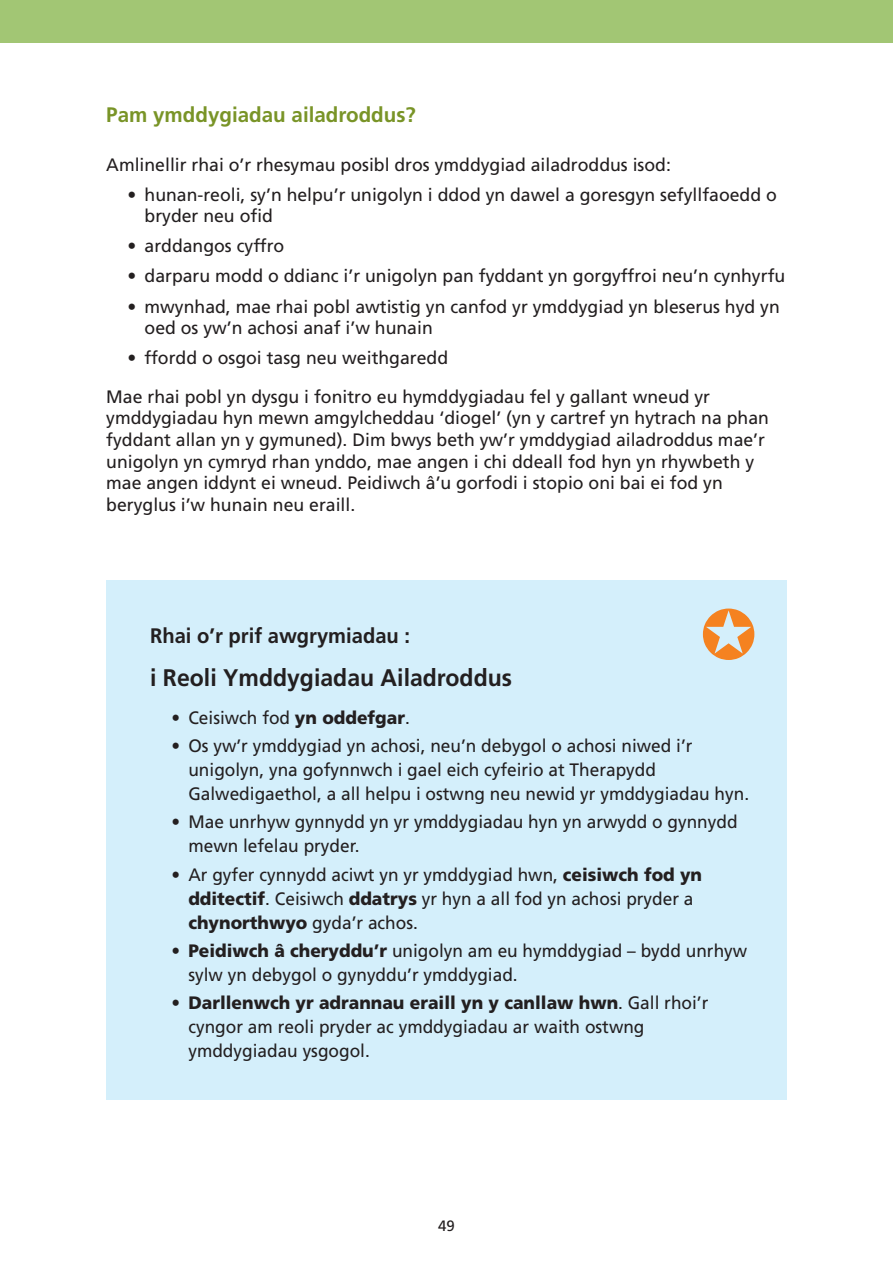
<style>
.page{position:relative;width:893px;height:1263px;background:#fff}
.page>*{position:absolute;margin:0;border:0;box-sizing:border-box;transform-origin:0 0}
.t1{font:700 24px "Frutiger LT Std";color:#231f20;scale:.96 1}
.t2{font:700 21px "Frutiger LT Std";color:#799427}
.t3{font:700 21px "Frutiger LT Std";color:#231f20;scale:.96 1}
.t4{font:18px/21.6px "Frutiger LT Std";color:#231f20}
.t5{font:18px/24px "Frutiger LT Std";color:#231f20;scale:.96 1}
.t6{font:15px "Frutiger LT Std";color:#231f20}
.s1{font-weight:900}
</style>
<div class="page">
<div style="left:0;top:0;width:893px;height:43px;background:#a2c674"></div>
<div style="left:106px;top:581px;width:681px;height:519px;background:#d4effb"></div>
<p class="t2" style="left:106px;top:106px;width:311px">Pam ymddygiadau ailadroddus?</p>
<p class="t4" style="left:106px;top:155px;width:566px">Amlinellir rhai o’r rhesymau posibl dros ymddygiad ailadroddus isod:</p>
<p class="t4" style="left:145px;top:185px;width:634px;text-indent:-17px">• hunan-reoli, sy’n helpu’r unigolyn i ddod yn dawel a goresgyn sefyllfaoedd o bryder neu ofid</p>
<p class="t4" style="left:128px;top:237px;width:158px">• arddangos cyffro</p>
<p class="t4" style="left:128px;top:267px;width:659px">• darparu modd o ddianc i’r unigolyn pan fyddant yn gorgyffroi neu’n cynhyrfu</p>
<p class="t4" style="left:145px;top:297px;width:637px;text-indent:-17px">• mwynhad, mae rhai pobl awtistig yn canfod yr ymddygiad yn bleserus hyd yn oed os yw’n achosi anaf i’w hunain</p>
<p class="t4" style="left:106px;top:340px;width:605px;line-height:38.5px;text-indent:21px">• ffordd o osgoi tasg neu weithgaredd<br>Mae rhai pobl yn dysgu i fonitro eu hymddygiadau fel y gallant wneud yr</p>
<p class="t4" style="left:106px;top:409px;width:664px">ymddygiadau hyn mewn amgylcheddau ‘diogel’ (yn y cartref yn hytrach na phan fyddant allan yn y gymuned). Dim bwys beth yw’r ymddygiad ailadroddus mae’r unigolyn yn cymryd rhan ynddo, mae angen i chi ddeall fod hyn yn rhywbeth y mae angen iddynt ei wneud. Peidiwch â’u gorfodi i stopio oni bai ei fod yn beryglus i’w hunain neu eraill.</p>
<p class="t3" style="left:150px;top:627px;width:272px">Rhai o’r prif awgrymiadau :</p>
<h1 class="t1" style="left:150px;top:668px;width:378px">i Reoli Ymddygiadau Ailadroddus</h1>
<p class="t5" style="left:171px;top:707px;width:250px">• Ceisiwch fod <span class="s1">yn oddefgar</span>.</p>
<p class="t5" style="left:188px;top:735px;width:586px;text-indent:-17px">• Os yw’r ymddygiad yn achosi, neu’n debygol o achosi niwed i’r unigolyn, yna gofynnwch i gael eich cyfeirio at Therapydd<br>Galwedigaethol, a all helpu i ostwng neu newid yr ymddygiadau hyn.</p>
<p class="t5" style="left:188px;top:811px;width:574px;text-indent:-17px">• Mae unrhyw gynnydd yn yr ymddygiadau hyn yn arwydd o gynnydd mewn lefelau pryder.</p>
<p class="t5" style="left:188px;top:864px;width:537px;text-indent:-17px">• Ar gyfer cynnydd aciwt yn yr ymddygiad hwn, <span class="s1">ceisiwch fod yn dditectif</span>. Ceisiwch <span class="s1">ddatrys</span> yr hyn a all fod yn achosi pryder a <span class="s1">chynorthwyo</span> gyda’r achos.</p>
<p class="t5" style="left:188px;top:940px;width:584px;text-indent:-17px">• <span class="s1">Peidiwch â cheryddu’r</span> unigolyn am eu hymddygiad – bydd unrhyw sylw yn debygol o gynyddu’r ymddygiad.</p>
<p class="t5" style="left:188px;top:992px;width:543px;text-indent:-17px">• <span class="s1">Darllenwch yr adrannau eraill yn y canllaw hwn</span>. Gall rhoi’r cyngor am reoli pryder ac ymddygiadau ar waith ostwng ymddygiadau ysgogol.</p>
<p class="t6" style="left:438px;top:1219px;width:18px">49</p>
</div>
